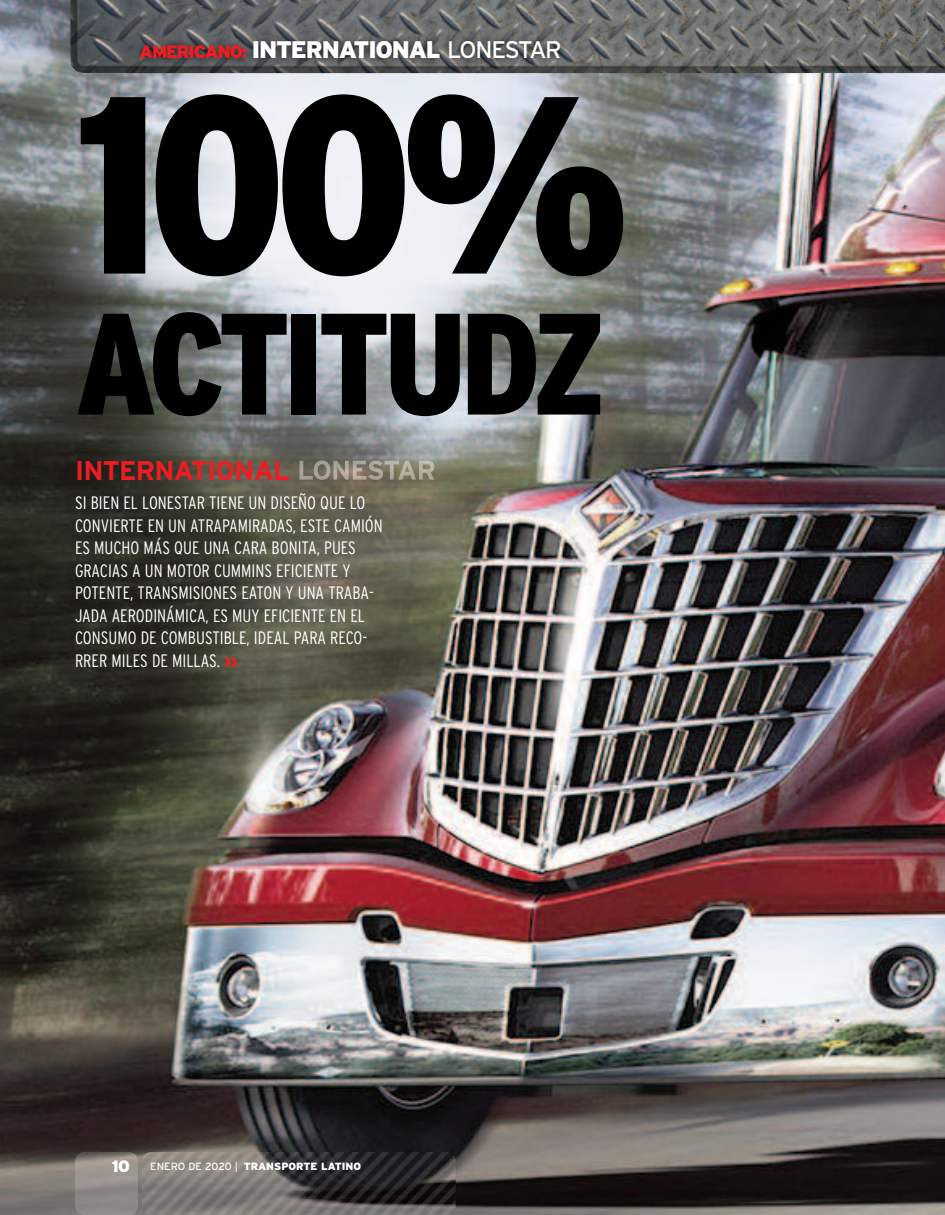
<style>
.page{position:relative;width:945px;height:1215px;background:#fff}
.page>*{position:absolute;margin:0;border:0;box-sizing:border-box;transform-origin:0 0}
.t1{font:900 condensed 252px "Interstate";color:#000}
.t2{font:900 condensed 144px "Interstate";letter-spacing:-.045em;color:#000}
.t3{font:700 27px "Interstate";letter-spacing:-.03em;color:#ee1d23}
.t4{font:900 24px "Interstate";letter-spacing:-.05em;color:#fff}
.t5{font:300 condensed 18px/22.5px "Interstate";color:#fff}
.t6{font:900 10.5px "Interstate";color:#fff}
.s1{font-size:18px;color:#ee1d23}
.s2{font-weight:400}
.s3{font-weight:900;font-stretch:normal;color:#ee1d23}
.s4{font-size:16.5px}
.s5{font-weight:300}
</style>
<div class="page">
<img style="left:0;top:0;width:945px;height:1215px">
<img style="left:71px;top:0;width:874px;height:74px">
<img style="left:128px;top:24px;width:677px;height:60px">
<img style="left:300px;top:460px;width:134px;height:20px">
<img style="left:142px;top:1152px;width:314px;height:63px">
<img style="left:75px;top:1152px;width:63px;height:63px">
<h3 class="t4" style="left:140px;top:35px;width:424px"><span class="s1">AMERICANO:</span> INTERNATIONAL <span class="s2">LONESTAR</span></h3>
<h1 class="t1" style="left:75px;top:39px;width:556px">100%</h1>
<h2 class="t2" style="left:75px;top:281px;width:533px">ACTITUDZ</h2>
<h3 class="t3" style="left:75px;top:455px;width:216px">INTERNATIONAL</h3>
<p class="t5" style="left:75px;top:492px;width:309px">SI BIEN EL LONESTAR TIENE UN DISEÑO QUE LO CONVIERTE EN UN ATRAPAMIRADAS, ESTE CAMIÓN ES MUCHO MÁS QUE UNA CARA BONITA, PUES GRACIAS A UN MOTOR CUMMINS EFICIENTE Y POTENTE, TRANSMISIONES EATON Y UNA TRABA-JADA AERODINÁMICA, ES MUY EFICIENTE EN EL CONSUMO DE COMBUSTIBLE, IDEAL PARA RECO-RRER MILES DE MILLAS. <span class="s3">››</span></p>
<p class="t6" style="left:112px;top:1161px;width:251px"><span class="s4">10</span> <span class="s2">ENERO DE 2020</span> <span class="s5">|</span> TRANSPORTE LATINO</p>
</div>
